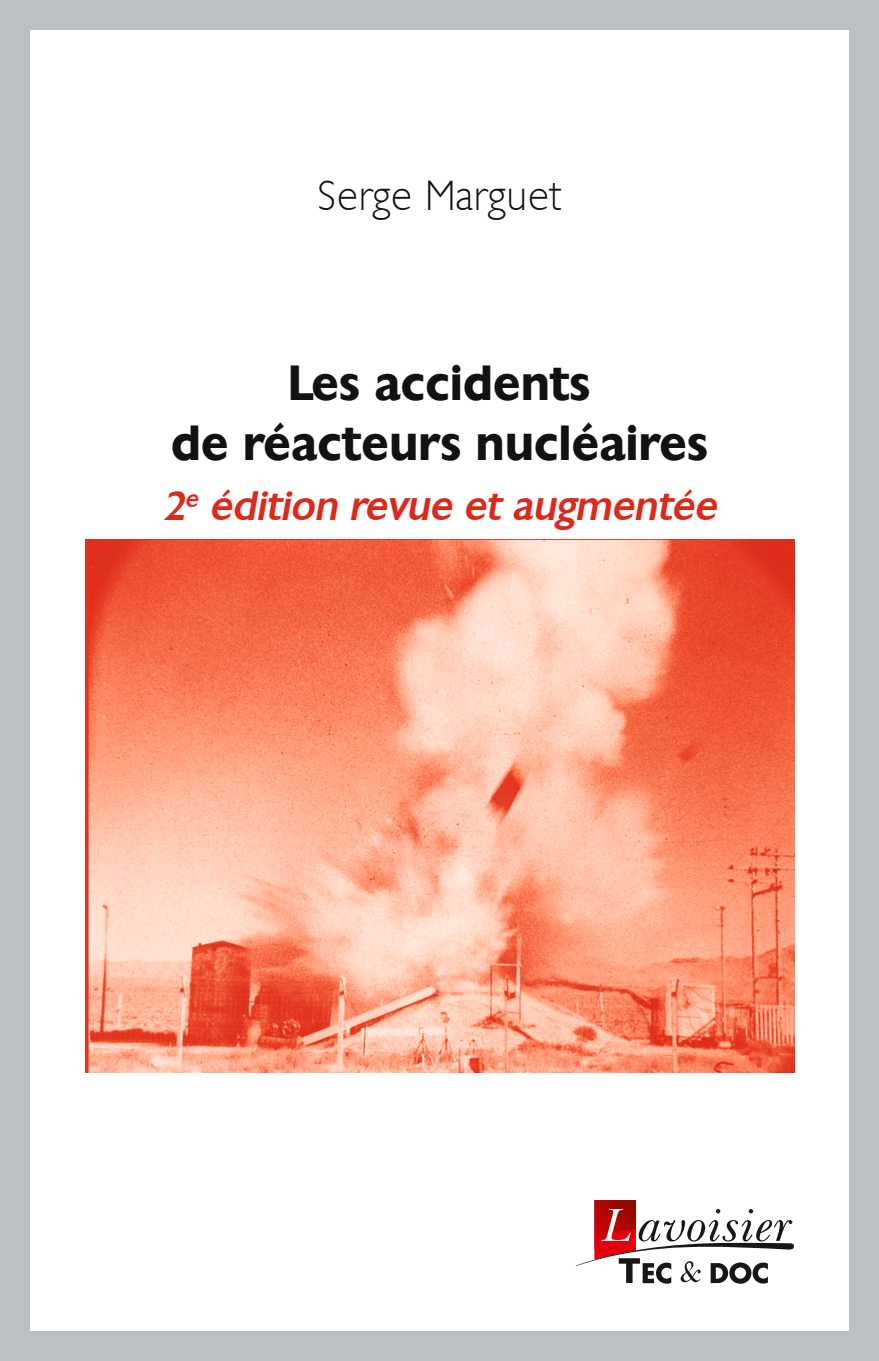
<style>
.page{position:relative;width:879px;height:1361px;background:#fff}
.page>*{position:absolute;margin:0;border:0;box-sizing:border-box;transform-origin:0 0}
.t1{font:600 48px/60px "Chantilly";letter-spacing:.01em;color:#111212;text-align:center}
.t2{font:italic 500 40px "Chantilly";color:#dc291a}
.t3{font:200 40px "Chantilly";letter-spacing:.02em;color:#111212}
</style>
<div class="page">
<div style="left:0;top:0;width:879px;height:1361px;border:30px solid #bdc0c2"></div>
<img style="left:85px;top:539px;width:709px;height:533px">
<svg style="left:576px;top:1200px;width:218px;height:83px"></svg>
<p class="t3" style="left:318px;top:172px;width:245px">Serge Marguet</p>
<p class="t1" style="left:171px;top:352px;width:538px">Les accidents<br>de réacteurs nucléaires</p>
<p class="t2" style="left:163px;top:480px;width:564px">2<sup>e</sup> édition revue et augmentée</p>
</div>
